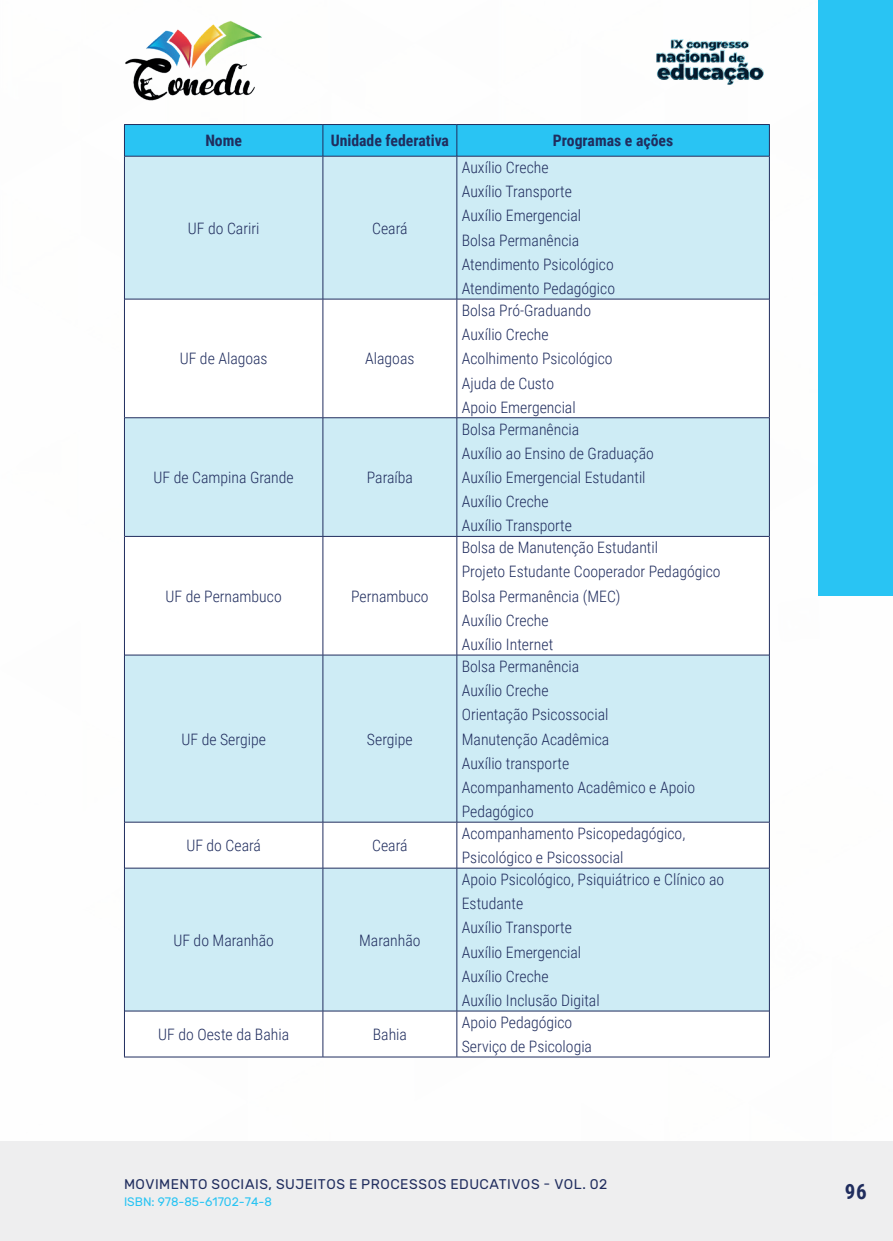
<style>
.page{position:relative;width:893px;height:1241px;background:#fff}
.page>*{position:absolute;margin:0;border:0;box-sizing:border-box;transform-origin:0 0}
.t1{font:700 21px "Roboto Condensed";color:#202d5e}
._20_CELULAS{font:300 15.75px "Roboto Condensed";color:#202d5e}
._20_CELULAS-2{font:700 15.75px "Roboto Condensed";color:#202d5e}
.t2{font:14px "Rubik";letter-spacing:.035em;color:#202d5e}
.t3{font:12.25px "Rubik";color:#29c4f3}
</style>
<div class="page">
<div style="left:0;top:1141px;width:893px;height:99px;background:#eeeeef"></div>
<div style="left:819px;top:0;width:74px;height:595px;background:#29c4f3"></div>
<img style="left:125px;top:20px;width:137px;height:81px">
<img style="left:656px;top:39px;width:108px;height:46px">
<div style="left:125px;top:125px;width:644px;height:31px;background:#29c4f3"></div>
<div style="left:125px;top:157px;width:644px;height:142px;background:#ceecf5"></div>
<svg style="left:125px;top:300px;width:644px;height:756px;fill:#ceecf5"></svg>
<hr style="left:323px;top:156px;width:1px;height:143px;background:#202d5e">
<hr style="left:457px;top:156px;width:1px;height:143px;background:#202d5e">
<hr style="left:125px;top:299px;width:198px;height:1px;background:#202d5e">
<hr style="left:323px;top:299px;width:134px;height:1px;background:#202d5e">
<hr style="left:323px;top:299px;width:1px;height:118px;background:#202d5e">
<hr style="left:457px;top:299px;width:312px;height:1px;background:#202d5e">
<hr style="left:457px;top:299px;width:1px;height:118px;background:#202d5e">
<hr style="left:125px;top:417px;width:198px;height:1px;background:#202d5e">
<hr style="left:323px;top:417px;width:134px;height:1px;background:#202d5e">
<hr style="left:323px;top:418px;width:1px;height:118px;background:#202d5e">
<hr style="left:457px;top:417px;width:312px;height:1px;background:#202d5e">
<hr style="left:457px;top:418px;width:1px;height:118px;background:#202d5e">
<hr style="left:125px;top:536px;width:198px;height:1px;background:#202d5e">
<hr style="left:323px;top:536px;width:134px;height:1px;background:#202d5e">
<hr style="left:323px;top:536px;width:1px;height:118px;background:#202d5e">
<hr style="left:457px;top:536px;width:312px;height:1px;background:#202d5e">
<hr style="left:457px;top:536px;width:1px;height:118px;background:#202d5e">
<hr style="left:125px;top:654px;width:198px;height:1px;background:#202d5e">
<hr style="left:323px;top:654px;width:134px;height:1px;background:#202d5e">
<hr style="left:323px;top:655px;width:1px;height:166px;background:#202d5e">
<hr style="left:457px;top:654px;width:312px;height:1px;background:#202d5e">
<hr style="left:457px;top:655px;width:1px;height:166px;background:#202d5e">
<hr style="left:125px;top:821px;width:198px;height:1px;background:#202d5e">
<hr style="left:323px;top:821px;width:134px;height:1px;background:#202d5e">
<hr style="left:323px;top:822px;width:1px;height:45px;background:#202d5e">
<hr style="left:457px;top:821px;width:312px;height:1px;background:#202d5e">
<hr style="left:457px;top:822px;width:1px;height:45px;background:#202d5e">
<hr style="left:125px;top:867px;width:198px;height:1px;background:#202d5e">
<hr style="left:323px;top:867px;width:134px;height:1px;background:#202d5e">
<hr style="left:323px;top:868px;width:1px;height:142px;background:#202d5e">
<hr style="left:457px;top:867px;width:312px;height:1px;background:#202d5e">
<hr style="left:457px;top:868px;width:1px;height:142px;background:#202d5e">
<hr style="left:125px;top:1010px;width:198px;height:1px;background:#202d5e">
<hr style="left:323px;top:1010px;width:134px;height:1px;background:#202d5e">
<hr style="left:323px;top:1011px;width:1px;height:45px;background:#202d5e">
<hr style="left:457px;top:1010px;width:312px;height:1px;background:#202d5e">
<hr style="left:457px;top:1011px;width:1px;height:45px;background:#202d5e">
<hr style="left:124px;top:1056px;width:199px;height:1px;background:#202d5e">
<hr style="left:323px;top:1056px;width:134px;height:1px;background:#202d5e">
<hr style="left:457px;top:1056px;width:313px;height:1px;background:#202d5e">
<hr style="left:323px;top:125px;width:1px;height:31px;background:#202d5e">
<hr style="left:457px;top:125px;width:1px;height:31px;background:#202d5e">
<hr style="left:125px;top:156px;width:198px;height:1px;background:#202d5e">
<hr style="left:323px;top:156px;width:134px;height:1px;background:#202d5e">
<hr style="left:457px;top:156px;width:312px;height:1px;background:#202d5e">
<hr style="left:124px;top:156px;width:1px;height:143px;background:#202d5e">
<hr style="left:769px;top:156px;width:1px;height:143px;background:#202d5e">
<hr style="left:124px;top:299px;width:1px;height:118px;background:#202d5e">
<hr style="left:769px;top:299px;width:1px;height:118px;background:#202d5e">
<hr style="left:124px;top:417px;width:1px;height:119px;background:#202d5e">
<hr style="left:769px;top:417px;width:1px;height:119px;background:#202d5e">
<hr style="left:124px;top:536px;width:1px;height:119px;background:#202d5e">
<hr style="left:769px;top:536px;width:1px;height:119px;background:#202d5e">
<hr style="left:124px;top:655px;width:1px;height:167px;background:#202d5e">
<hr style="left:769px;top:655px;width:1px;height:167px;background:#202d5e">
<hr style="left:124px;top:822px;width:1px;height:46px;background:#202d5e">
<hr style="left:769px;top:822px;width:1px;height:46px;background:#202d5e">
<hr style="left:124px;top:868px;width:1px;height:142px;background:#202d5e">
<hr style="left:769px;top:868px;width:1px;height:142px;background:#202d5e">
<hr style="left:124px;top:1010px;width:1px;height:46px;background:#202d5e">
<hr style="left:769px;top:1010px;width:1px;height:46px;background:#202d5e">
<hr style="left:124px;top:124px;width:199px;height:1px;background:#202d5e">
<hr style="left:124px;top:125px;width:1px;height:31px;background:#202d5e">
<hr style="left:323px;top:124px;width:134px;height:1px;background:#202d5e">
<hr style="left:457px;top:124px;width:313px;height:1px;background:#202d5e">
<hr style="left:769px;top:125px;width:1px;height:31px;background:#202d5e">
<p class="_20_CELULAS-2" style="left:205px;top:130px;width:38px">Nome</p>
<p class="_20_CELULAS-2" style="left:331px;top:130px;width:120px">Unidade federativa</p>
<p class="_20_CELULAS-2" style="left:553px;top:130px;width:122px">Programas e ações</p>
<p class="_20_CELULAS" style="left:188px;top:217px;width:73px">UF do Cariri</p>
<p class="_20_CELULAS" style="left:372px;top:217px;width:37px">Ceará</p>
<p class="_20_CELULAS" style="left:180px;top:347px;width:89px">UF de Alagoas</p>
<p class="_20_CELULAS" style="left:365px;top:347px;width:51px">Alagoas</p>
<p class="_20_CELULAS" style="left:154px;top:466px;width:142px">UF de Campina Grande</p>
<p class="_20_CELULAS" style="left:367px;top:466px;width:48px">Paraíba</p>
<p class="_20_CELULAS" style="left:166px;top:585px;width:118px">UF de Pernambuco</p>
<p class="_20_CELULAS" style="left:351px;top:585px;width:79px">Pernambuco</p>
<p class="_20_CELULAS" style="left:181px;top:727px;width:86px">UF de Sergipe</p>
<p class="_20_CELULAS" style="left:367px;top:727px;width:47px">Sergipe</p>
<p class="_20_CELULAS" style="left:186px;top:834px;width:76px">UF do Ceará</p>
<p class="_20_CELULAS" style="left:372px;top:834px;width:37px">Ceará</p>
<p class="_20_CELULAS" style="left:173px;top:928px;width:102px">UF do Maranhão</p>
<p class="_20_CELULAS" style="left:359px;top:928px;width:63px">Maranhão</p>
<p class="_20_CELULAS" style="left:158px;top:1023px;width:132px">UF do Oeste da Bahia</p>
<p class="_20_CELULAS" style="left:373px;top:1023px;width:36px">Bahia</p>
<p class="_20_CELULAS" style="left:462px;top:156px;width:88px">Auxílio Creche</p>
<p class="_20_CELULAS" style="left:462px;top:180px;width:112px">Auxílio Transporte</p>
<p class="_20_CELULAS" style="left:462px;top:205px;width:121px">Auxílio Emergencial</p>
<p class="_20_CELULAS" style="left:462px;top:229px;width:119px">Bolsa Permanência</p>
<p class="_20_CELULAS" style="left:462px;top:253px;width:153px">Atendimento Psicológico</p>
<p class="_20_CELULAS" style="left:462px;top:277px;width:155px">Atendimento Pedagógico</p>
<p class="_20_CELULAS" style="left:462px;top:299px;width:131px">Bolsa Pró-Graduando</p>
<p class="_20_CELULAS" style="left:462px;top:323px;width:88px">Auxílio Creche</p>
<p class="_20_CELULAS" style="left:462px;top:347px;width:152px">Acolhimento Psicológico</p>
<p class="_20_CELULAS" style="left:462px;top:372px;width:94px">Ajuda de Custo</p>
<p class="_20_CELULAS" style="left:462px;top:396px;width:115px">Apoio Emergencial</p>
<p class="_20_CELULAS" style="left:462px;top:418px;width:119px">Bolsa Permanência</p>
<p class="_20_CELULAS" style="left:462px;top:442px;width:194px">Auxílio ao Ensino de Graduação</p>
<p class="_20_CELULAS" style="left:462px;top:466px;width:185px">Auxílio Emergencial Estudantil</p>
<p class="_20_CELULAS" style="left:462px;top:490px;width:88px">Auxílio Creche</p>
<p class="_20_CELULAS" style="left:462px;top:514px;width:112px">Auxílio Transporte</p>
<p class="_20_CELULAS" style="left:462px;top:536px;width:198px">Bolsa de Manutenção Estudantil</p>
<p class="_20_CELULAS" style="left:462px;top:560px;width:260px">Projeto Estudante Cooperador Pedagógico</p>
<p class="_20_CELULAS" style="left:462px;top:585px;width:160px">Bolsa Permanência (MEC)</p>
<p class="_20_CELULAS" style="left:462px;top:609px;width:88px">Auxílio Creche</p>
<p class="_20_CELULAS" style="left:462px;top:633px;width:93px">Auxílio Internet</p>
<p class="_20_CELULAS" style="left:462px;top:655px;width:119px">Bolsa Permanência</p>
<p class="_20_CELULAS" style="left:462px;top:679px;width:88px">Auxílio Creche</p>
<p class="_20_CELULAS" style="left:462px;top:703px;width:148px">Orientação Psicossocial</p>
<p class="_20_CELULAS" style="left:462px;top:727px;width:149px">Manutenção Acadêmica</p>
<p class="_20_CELULAS" style="left:462px;top:752px;width:109px">Auxílio transporte</p>
<p class="_20_CELULAS" style="left:462px;top:776px;width:235px">Acompanhamento Acadêmico e Apoio</p>
<p class="_20_CELULAS" style="left:462px;top:800px;width:73px">Pedagógico</p>
<p class="_20_CELULAS" style="left:462px;top:822px;width:225px">Acompanhamento Psicopedagógico,</p>
<p class="_20_CELULAS" style="left:462px;top:846px;width:163px">Psicológico e Psicossocial</p>
<p class="_20_CELULAS" style="left:462px;top:868px;width:264px">Apoio Psicológico, Psiquiátrico e Clínico ao</p>
<p class="_20_CELULAS" style="left:462px;top:892px;width:63px">Estudante</p>
<p class="_20_CELULAS" style="left:462px;top:916px;width:112px">Auxílio Transporte</p>
<p class="_20_CELULAS" style="left:462px;top:940px;width:121px">Auxílio Emergencial</p>
<p class="_20_CELULAS" style="left:462px;top:965px;width:88px">Auxílio Creche</p>
<p class="_20_CELULAS" style="left:462px;top:989px;width:139px">Auxílio Inclusão Digital</p>
<p class="_20_CELULAS" style="left:462px;top:1010px;width:112px">Apoio Pedagógico</p>
<p class="_20_CELULAS" style="left:462px;top:1035px;width:132px">Serviço de Psicologia</p>
<p class="t2" style="left:124px;top:1175px;width:485px">MOVIMENTO SOCIAIS, SUJEITOS E PROCESSOS EDUCATIVOS - VOL. 02</p>
<p class="t3" style="left:124px;top:1194px;width:149px">ISBN: 978-85-61702-74-8</p>
<h1 class="t1" style="left:845px;top:1176px;width:23px">96</h1>
</div>
